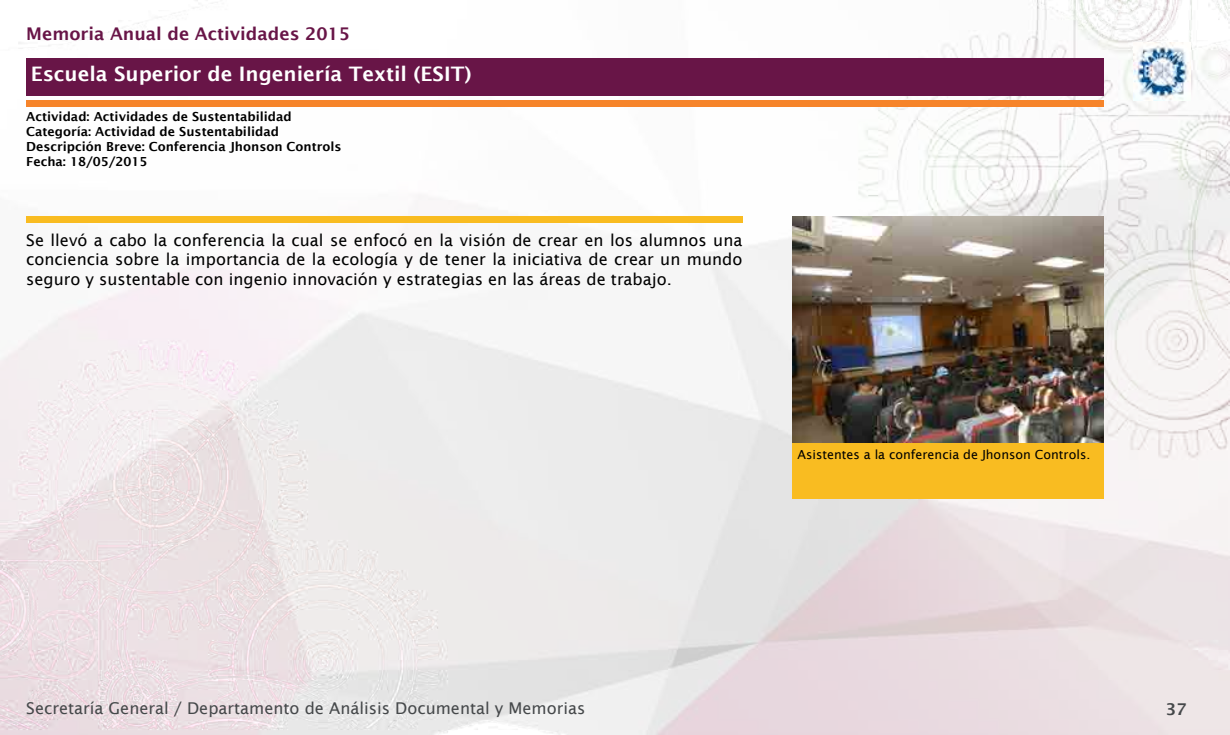
<style>
.page{position:relative;width:1230px;height:735px;background:#fff}
.page>*{position:absolute;margin:0;border:0;box-sizing:border-box;transform-origin:0 0}
.t1{font:600 20px "Lucida Sans";color:#fff}
.t2{font:600 17.5px "Lucida Sans";color:#681547}
.t3{font:16.25px/19.5px "Lucida Sans";color:#000;text-align:justify}
.t4{font:16.25px "Lucida Sans";color:#45484a}
.t5{font:600 16.25px "Lucida Sans";color:#45484a}
.t6{font:600 12.5px/15px "Lucida Sans";color:#000}
.t7{font:12.5px "Lucida Sans";color:#000}
</style>
<div class="page">
<img style="left:0;top:0;width:1230px;height:735px">
<div style="left:26px;top:58px;width:1078px;height:38px;background:#681547"></div>
<div style="left:26px;top:216px;width:716px;height:7px;background:#f9bc21"></div>
<div style="left:26px;top:100px;width:1078px;height:6px;background:#f6842a"></div>
<div style="left:792px;top:443px;width:312px;height:56px;background:#f9bc21"></div>
<img style="left:792px;top:216px;width:311px;height:227px">
<img style="left:1134px;top:42px;width:56px;height:58px">
<p class="t2" style="left:26px;top:24px;width:325px">Memoria Anual de Actividades 2015</p>
<p class="t1" style="left:31px;top:63px;width:442px">Escuela Superior de Ingeniería Textil (ESIT)</p>
<p class="t6" style="left:26px;top:109px;width:317px">Actividad: Actividades de Sustentabilidad Categoría: Actividad de Sustentabilidad Descripción Breve: Conferencia Jhonson Controls Fecha: 18/05/2015</p>
<p class="t3" style="left:26px;top:230px;width:718px">Se llevó a cabo la conferencia la cual se enfocó en la visión de crear en los alumnos una conciencia sobre la importancia de la ecología y de tener la iniciativa de crear un mundo seguro y sustentable con ingenio innovación y estrategias en las áreas de trabajo.</p>
<p class="t7" style="left:797px;top:447px;width:294px">Asistentes a la conferencia de Jhonson Controls.</p>
<p class="t4" style="left:26px;top:699px;width:561px">Secretaría General / Departamento de Análisis Documental y Memorias</p>
<p class="t5" style="left:1166px;top:700px;width:22px">37</p>
</div>
